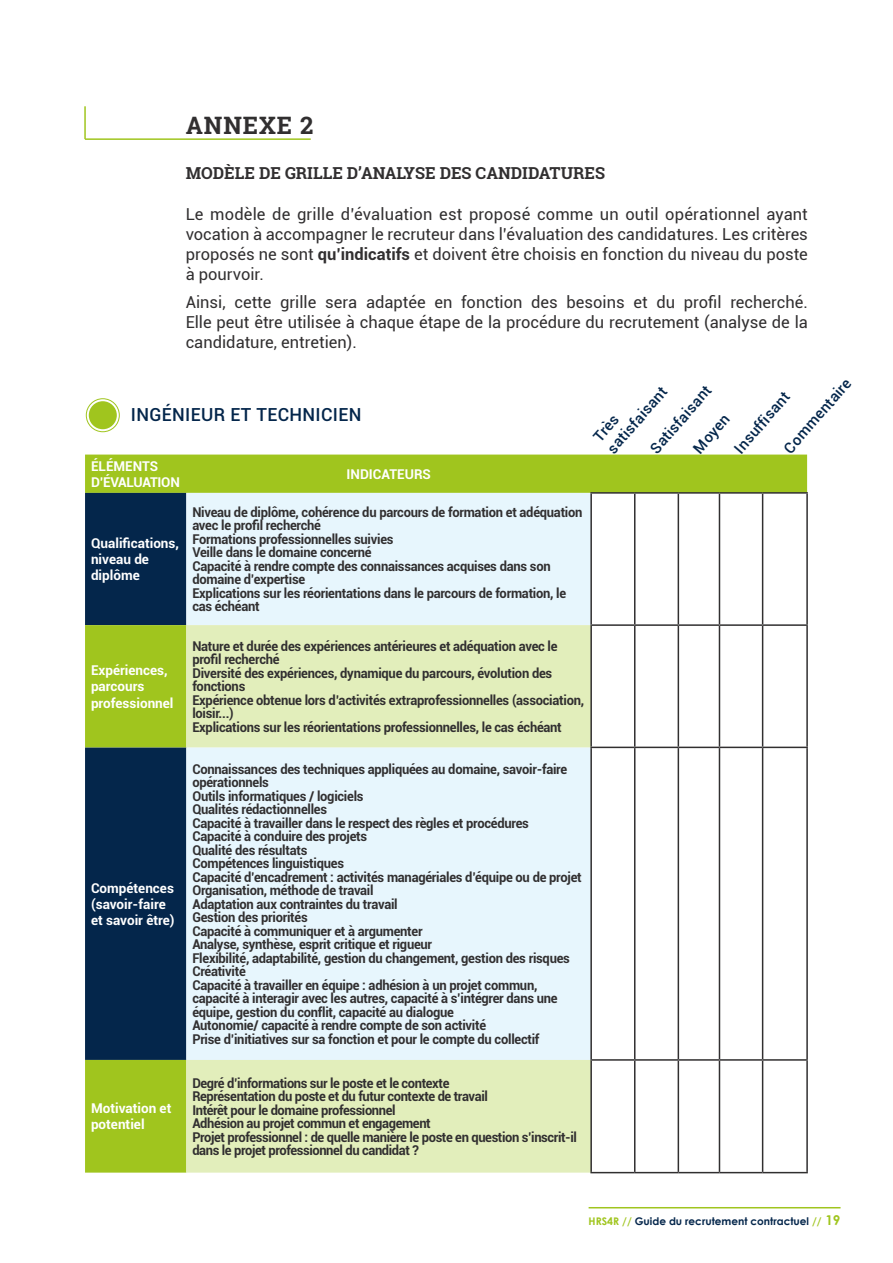
<style>
.page{position:relative;width:893px;height:1263px;background:#fff}
.page>*{position:absolute;margin:0;border:0;box-sizing:border-box;transform-origin:0 0}
.t1{font:700 24px "Roboto Slab";letter-spacing:.04em;color:#312f30}
.t2{font:500 18px "Roboto";letter-spacing:.02em;color:#04264b}
.Texte{font:16.5px/19.8px "Roboto";color:#312f30;text-align:justify}
.Titre_chapo{font:700 16.5px "Roboto Slab";color:#312f30}
.t3{font:500 15px "Roboto";color:#04264b}
.t4{font:700 13.5px/13.5px "Roboto";letter-spacing:-.02em;color:#312f30;scale:.96 1}
.t5{font:700 13.5px/16.2px "Roboto";color:#fff}
.t6{font:700 13.5px/16.2px "Roboto";letter-spacing:-.02em;color:#fff}
.t7{font:700 10.5px "Century Gothic";color:#04264b}
.s1{font-weight:700}
.s2{color:#a0c51e}
.s3{font-size:13.5px;color:#a0c51e}
</style>
<div class="page">
<hr style="left:589px;top:1207px;width:251px;height:1px;background:#a0c51e">
<hr style="left:85px;top:138px;width:226px;height:2px;background:#a0c51e">
<hr style="left:84px;top:106px;width:2px;height:33px;background:#a0c51e">
<div style="left:85px;top:455px;width:722px;height:38px;background:#a0c51e"></div>
<div style="left:85px;top:493px;width:101px;height:132px;background:#04264b"></div>
<div style="left:186px;top:493px;width:404px;height:132px;background:#e7f6fd"></div>
<svg style="left:85px;top:625px;width:101px;height:547px;background:#476a37"></svg>
<svg style="left:186px;top:625px;width:404px;height:547px;background:#e4f2e0"></svg>
<hr style="left:590px;top:492px;width:45px;height:2px;background:#312f30">
<hr style="left:590px;top:494px;width:2px;height:130px;background:#312f30">
<hr style="left:635px;top:492px;width:43px;height:2px;background:#312f30">
<hr style="left:634px;top:494px;width:1px;height:130px;background:#312f30">
<hr style="left:678px;top:492px;width:41px;height:2px;background:#312f30">
<hr style="left:678px;top:494px;width:1px;height:130px;background:#312f30">
<hr style="left:719px;top:492px;width:44px;height:2px;background:#312f30">
<hr style="left:719px;top:494px;width:1px;height:130px;background:#312f30">
<hr style="left:763px;top:492px;width:45px;height:2px;background:#312f30">
<hr style="left:762px;top:494px;width:1px;height:130px;background:#312f30">
<hr style="left:806px;top:494px;width:2px;height:130px;background:#312f30">
<hr style="left:590px;top:624px;width:45px;height:2px;background:#312f30">
<hr style="left:590px;top:626px;width:2px;height:121px;background:#312f30">
<hr style="left:635px;top:624px;width:43px;height:2px;background:#312f30">
<hr style="left:634px;top:626px;width:1px;height:121px;background:#312f30">
<hr style="left:678px;top:624px;width:41px;height:2px;background:#312f30">
<hr style="left:678px;top:626px;width:1px;height:121px;background:#312f30">
<hr style="left:719px;top:624px;width:44px;height:2px;background:#312f30">
<hr style="left:719px;top:626px;width:1px;height:121px;background:#312f30">
<hr style="left:763px;top:624px;width:45px;height:2px;background:#312f30">
<hr style="left:762px;top:626px;width:1px;height:121px;background:#312f30">
<hr style="left:806px;top:626px;width:2px;height:121px;background:#312f30">
<hr style="left:590px;top:747px;width:45px;height:1px;background:#312f30">
<hr style="left:590px;top:748px;width:2px;height:311px;background:#312f30">
<hr style="left:635px;top:747px;width:43px;height:1px;background:#312f30">
<hr style="left:634px;top:748px;width:1px;height:311px;background:#312f30">
<hr style="left:678px;top:747px;width:41px;height:1px;background:#312f30">
<hr style="left:678px;top:748px;width:1px;height:311px;background:#312f30">
<hr style="left:719px;top:747px;width:44px;height:1px;background:#312f30">
<hr style="left:719px;top:748px;width:1px;height:311px;background:#312f30">
<hr style="left:763px;top:747px;width:45px;height:1px;background:#312f30">
<hr style="left:762px;top:748px;width:1px;height:311px;background:#312f30">
<hr style="left:806px;top:748px;width:2px;height:311px;background:#312f30">
<hr style="left:590px;top:1059px;width:45px;height:2px;background:#312f30">
<hr style="left:590px;top:1061px;width:2px;height:111px;background:#312f30">
<hr style="left:635px;top:1059px;width:43px;height:2px;background:#312f30">
<hr style="left:634px;top:1061px;width:1px;height:111px;background:#312f30">
<hr style="left:678px;top:1059px;width:41px;height:2px;background:#312f30">
<hr style="left:678px;top:1061px;width:1px;height:111px;background:#312f30">
<hr style="left:719px;top:1059px;width:44px;height:2px;background:#312f30">
<hr style="left:719px;top:1061px;width:1px;height:111px;background:#312f30">
<hr style="left:763px;top:1059px;width:45px;height:2px;background:#312f30">
<hr style="left:762px;top:1061px;width:1px;height:111px;background:#312f30">
<hr style="left:806px;top:1061px;width:2px;height:111px;background:#312f30">
<hr style="left:590px;top:1172px;width:45px;height:1px;background:#312f30">
<hr style="left:635px;top:1172px;width:43px;height:1px;background:#312f30">
<hr style="left:678px;top:1172px;width:41px;height:1px;background:#312f30">
<hr style="left:719px;top:1172px;width:44px;height:1px;background:#312f30">
<hr style="left:763px;top:1172px;width:45px;height:1px;background:#312f30">
<div style="left:89px;top:401px;width:28px;height:28px;background:#a0c51e;border-radius:50%"></div>
<div style="left:86px;top:398px;width:34px;height:34px;border:1px solid #a0c51e;border-radius:50%"></div>
<div style="left:91px;top:403px;width:24px;height:24px;border:1px solid #a0c51e;border-radius:50%"></div>
<p class="t1" style="left:186px;top:108px;width:129px">ANNEXE 2</p>
<p class="Titre_chapo" style="left:186px;top:162px;width:421px">MODÈLE DE GRILLE D’ANALYSE DES CANDIDATURES</p>
<p class="Texte" style="left:186px;top:204px;width:624px">Le modèle de grille d’évaluation est proposé comme un outil opérationnel ayant vocation à accompagner le recruteur dans l’évaluation des candidatures. Les critères proposés ne sont <span class="s1">qu’indicatifs</span> et doivent être choisis en fonction du niveau du poste à pourvoir.</p>
<p class="Texte" style="left:186px;top:292px;width:624px">Ainsi, cette grille sera adaptée en fonction des besoins et du profil recherché.<br>Elle peut être utilisée à chaque étape de la procédure du recrutement (analyse de la candidature, entretien).</p>
<p class="t2" style="left:131px;top:402px;width:232px">INGÉNIEUR ET TECHNICIEN</p>
<p class="t6" style="left:91px;top:457px;width:90px">ÉLÉMENTS<br>D’ÉVALUATION</p>
<p class="t5" style="left:347px;top:465px;width:86px">INDICATEURS</p>
<p class="t5" style="left:91px;top:534px;width:90px">Qualifications, niveau de diplôme</p>
<p class="t4" style="left:192px;top:505px;width:408px">Niveau de diplôme, cohérence du parcours de formation et adéquation avec le profil recherché</p>
<p class="t4" style="left:192px;top:532px;width:211px">Formations professionnelles suivies</p>
<p class="t4" style="left:192px;top:545px;width:188px">Veille dans le domaine concerné</p>
<p class="t4" style="left:192px;top:559px;width:375px">Capacité à rendre compte des connaissances acquises dans son domaine d’expertise</p>
<p class="t4" style="left:192px;top:586px;width:391px">Explications sur les réorientations dans le parcours de formation, le cas échéant</p>
<p class="t3" style="left:779px;top:444px;width:95px;rotate:-49deg">Commentaire</p>
<p class="t3" style="left:645px;top:444px;width:86px;rotate:-49deg">Satisfaisant</p>
<p class="t3" style="left:602px;top:444px;width:84px;rotate:-49deg">satisfaisant</p>
<p class="t3" style="left:729px;top:444px;width:77px;rotate:-49deg">Insuffisant</p>
<p class="t3" style="left:688px;top:444px;width:48px;rotate:-49deg">Moyen</p>
<p class="t3" style="left:588px;top:432px;width:32px;rotate:-49deg">Très</p>
<p class="t5" style="left:91px;top:662px;width:84px">Expériences, parcours professionnel</p>
<p class="t5" style="left:91px;top:879px;width:84px">Compétences</p>
<p class="t5" style="left:91px;top:895px;width:85px">(savoir-faire et savoir être)</p>
<p class="t4" style="left:192px;top:639px;width:382px">Nature et durée des expériences antérieures et adéquation avec le profil recherché</p>
<p class="t4" style="left:192px;top:666px;width:376px">Diversité des expériences, dynamique du parcours, évolution des fonctions</p>
<p class="t4" style="left:192px;top:693px;width:410px">Expérience obtenue lors d’activités extraprofessionnelles (association, loisir...)</p>
<p class="t4" style="left:192px;top:720px;width:386px">Explications sur les réorientations professionnelles, le cas échéant</p>
<p class="t4" style="left:192px;top:762px;width:392px">Connaissances des techniques appliquées au domaine, savoir-faire opérationnels</p>
<p class="t4" style="left:192px;top:789px;width:180px">Outils informatiques / logiciels</p>
<p class="t4" style="left:192px;top:802px;width:142px">Qualités rédactionnelles</p>
<p class="t4" style="left:192px;top:816px;width:352px">Capacité à travailler dans le respect des règles et procédures</p>
<p class="t4" style="left:192px;top:829px;width:184px">Capacité à conduire des projets</p>
<p class="t4" style="left:192px;top:843px;width:121px">Qualité des résultats</p>
<p class="t4" style="left:192px;top:856px;width:159px">Compétences linguistiques</p>
<p class="t4" style="left:192px;top:870px;width:407px">Capacité d’encadrement : activités managériales d’équipe ou de projet</p>
<p class="t4" style="left:192px;top:883px;width:190px">Organisation, méthode de travail</p>
<p class="t4" style="left:192px;top:897px;width:215px">Adaptation aux contraintes du travail</p>
<p class="t4" style="left:192px;top:910px;width:122px">Gestion des priorités</p>
<p class="t4" style="left:192px;top:924px;width:241px">Capacité à communiquer et à argumenter</p>
<p class="t4" style="left:192px;top:937px;width:251px">Analyse, synthèse, esprit critique et rigueur</p>
<p class="t4" style="left:192px;top:951px;width:395px">Flexibilité, adaptabilité, gestion du changement, gestion des risques</p>
<p class="t4" style="left:192px;top:964px;width:57px">Créativité</p>
<p class="t4" style="left:192px;top:978px;width:382px">Capacité à travailler en équipe : adhésion à un projet commun, capacité à interagir avec les autres, capacité à s’intégrer dans une équipe, gestion du conflit, capacité au dialogue</p>
<p class="t4" style="left:192px;top:1018px;width:308px">Autonomie/ capacité à rendre compte de son activité</p>
<p class="t4" style="left:192px;top:1032px;width:363px">Prise d’initiatives sur sa fonction et pour le compte du collectif</p>
<p class="t5" style="left:91px;top:1100px;width:82px">Motivation et potentiel</p>
<p class="t4" style="left:192px;top:1075px;width:269px">Degré d’informations sur le poste et le contexte</p>
<p class="t4" style="left:192px;top:1089px;width:309px">Représentation du poste et du futur contexte de travail</p>
<p class="t4" style="left:192px;top:1102px;width:213px">Intérêt pour le domaine professionnel</p>
<p class="t4" style="left:192px;top:1116px;width:250px">Adhésion au projet commun et engagement</p>
<p class="t4" style="left:192px;top:1129px;width:402px">Projet professionnel : de quelle manière le poste en question s’inscrit-il dans le projet professionnel du candidat ?</p>
<p class="t7" style="left:589px;top:1214px;width:253px"><span class="s2">HRS4R //</span> Guide du recrutement contractuel <span class="s2">//</span> <span class="s3">19</span></p>
</div>
